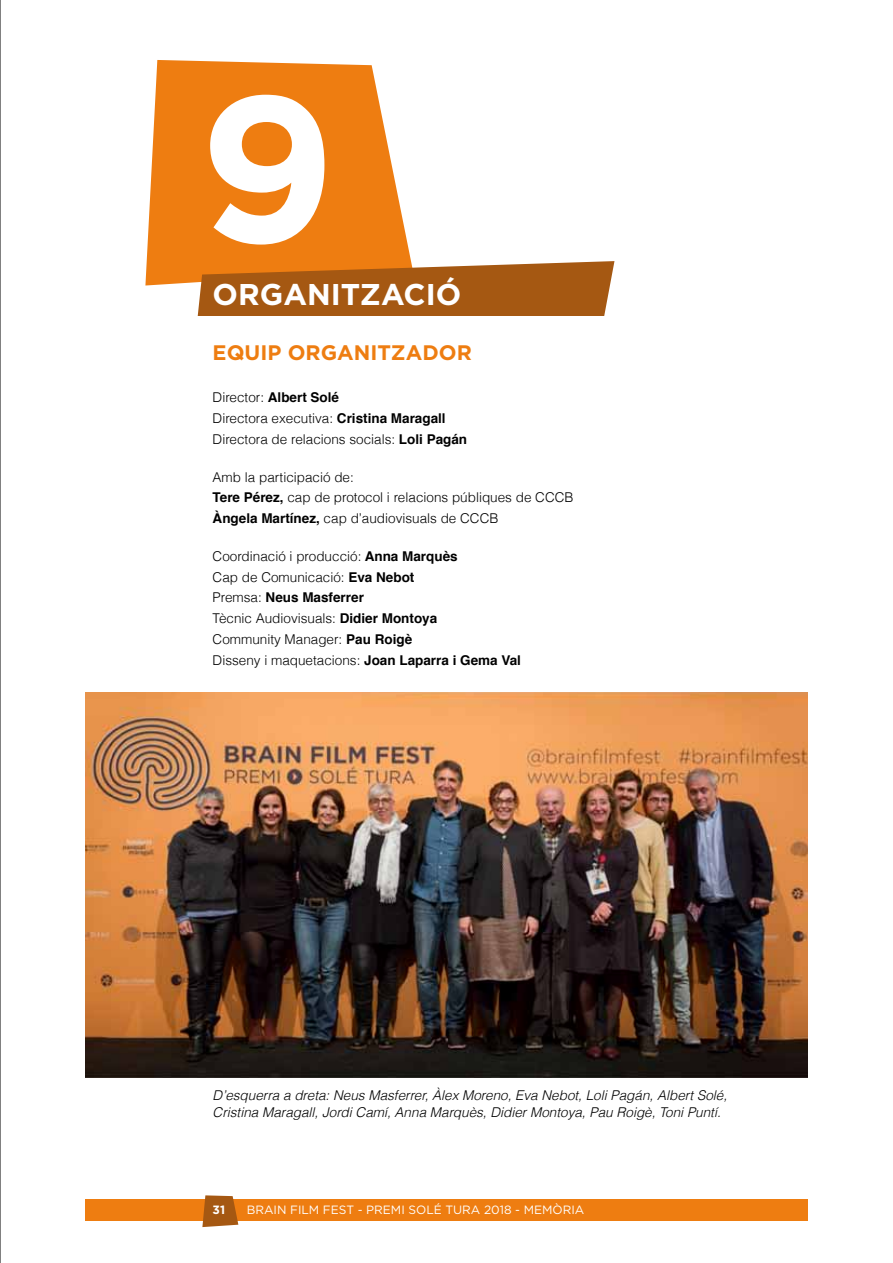
<style>
.page{position:relative;width:893px;height:1263px;background:#fff}
.page>*{position:absolute;margin:0;border:0;box-sizing:border-box;transform-origin:0 0}
.t1{font:700 207px "Gotham";color:#fff}
.t2{font:700 30px "Gotham";color:#fff}
.t3{font:700 21px "Gotham";color:#ee7d11}
.t4{font:300 13.5px/20.7px "Helvetica";color:#000}
.t5{font:italic 300 13.5px/16.5px "Helvetica";color:#000}
.t6{font:12px "Gotham";color:#fff}
.t7{font:700 12px "Gotham";color:#fff}
.s1{font-weight:700}
</style>
<div class="page">
<div style="left:85px;top:1199px;width:723px;height:21px;background:#ee7d11"></div>
<svg style="left:202px;top:1195px;width:36px;height:32px"></svg>
<hr style="left:0;top:0;width:1px;height:1263px;background:#000">
<svg style="left:145px;top:60px;width:266px;height:225px;background:#ef8b2b"></svg>
<svg style="left:198px;top:261px;width:416px;height:55px;background:#af621c"></svg>
<img style="left:85px;top:692px;width:723px;height:385px">
<h1 class="t1" style="left:199px;top:49px;width:139px">9</h1>
<h2 class="t2" style="left:213px;top:277px;width:250px">ORGAN ITZACIÓ</h2>
<h3 class="t3" style="left:213px;top:341px;width:92px">EQUI P ORG</h3>
<h3 class="t3" style="left:337px;top:341px;width:102px">ANITZADOR</h3>
<p class="t4" style="left:213px;top:387px;width:256px">Director: <span class="s1">Albert Solé<br></span>Directora executiva: <span class="s1">Cristina Maragall<br></span>Directora de relacions socials: <span class="s1">Loli Pagán</span></p>
<p class="t4" style="left:213px;top:466px;width:362px">Amb la participació de:<br><span class="s1">Tere Pérez,</span> cap de protocol i relacions públiques de CCCB<br><span class="s1">Àngela Martínez,</span> cap d’audiovisuals de CCCB</p>
<p class="t4" style="left:213px;top:545px;width:310px">Coordinació i producció: <span class="s1">Anna Marquès<br></span>Cap de Comunicació: <span class="s1">Eva Nebot<br></span>Premsa: <span class="s1">Neus Masferrer<br></span>Tècnic Audiovisuals: <span class="s1">Didier Montoya<br></span>Community Manager: <span class="s1">Pau Roigè<br></span>Disseny i maquetacions: <span class="s1">Joan Laparra i Gema Val</span></p>
<p class="t5" style="left:213px;top:1087px;width:516px">D’esquerra a dreta: Neus Masferrer, Àlex Moreno, Eva Nebot, Loli Pagán, Albert Solé,<br>Cristina Maragall, Jordi Camí, Anna Marquès, Didier Montoya, Pau Roigè, Toni Puntí.</p>
<p class="t7" style="left:213px;top:1203px;width:14px">31</p>
<p class="t6" style="left:247px;top:1203px;width:339px">BRAIN FILM FEST - PREMI SOLÉ TURA 2018 - MEMòRIA</p>
</div>
